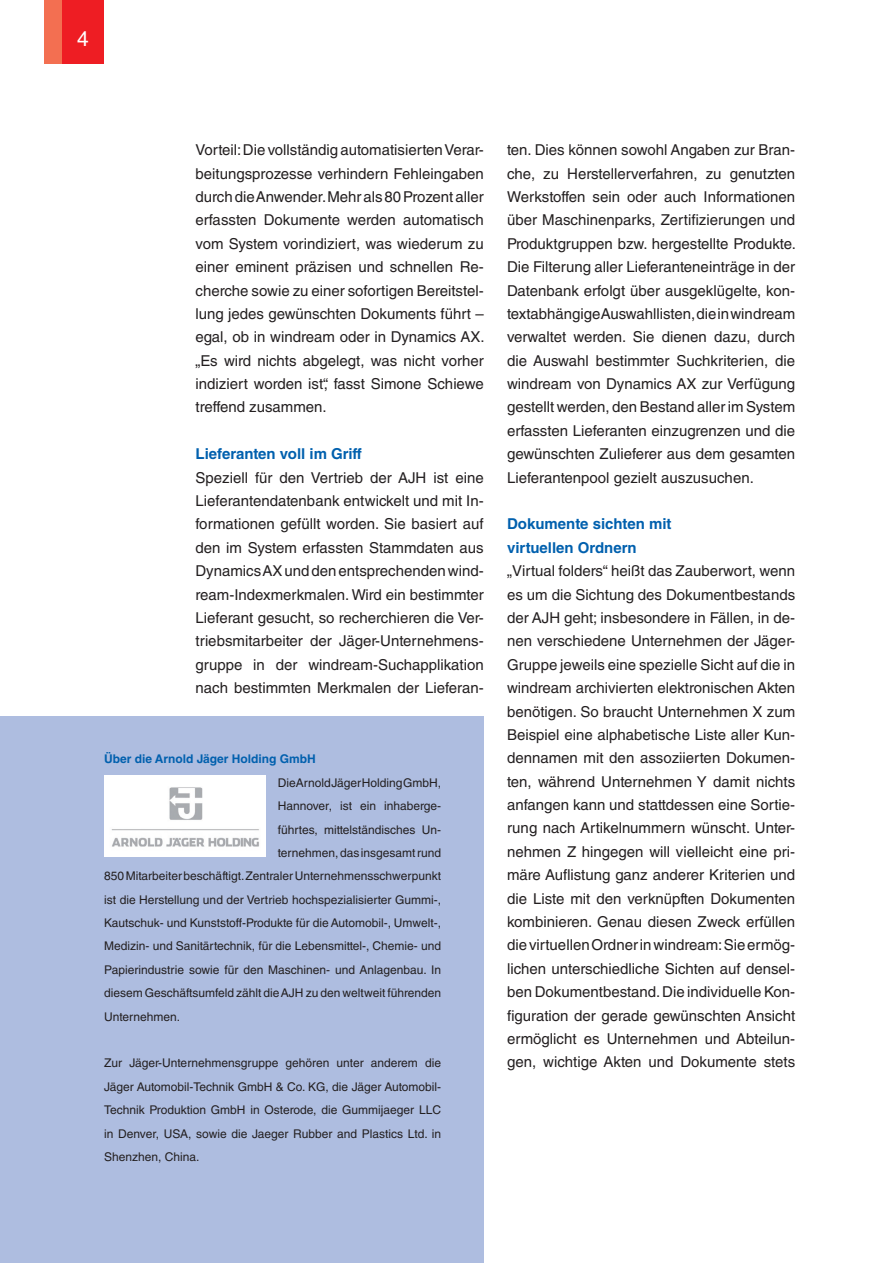
<style>
.page{position:relative;width:893px;height:1263px;background:#fff}
.page>*{position:absolute;margin:0;border:0;box-sizing:border-box;transform-origin:0 0}
.t1{font:21px "Helvetica LT Std";color:#fff}
.t2{font:15px/23.4px "Helvetica LT Std";color:#231f20;text-align:justify}
.t3{font:700 15px/23.4px "Helvetica LT Std";color:#0160ae}
.t4{font:12px/23.4px "Helvetica LT Std";color:#231f20;text-align:justify}
.t5{font:700 12px "Helvetica LT Std";color:#0160ae}
</style>
<div class="page">
<hr style="left:892px;top:1176px;width:1px;height:87px;background:#0160ae">
<div style="left:62px;top:0;width:42px;height:64px;background:#ee1d23"></div>
<div style="left:45px;top:0;width:17px;height:64px;background:#f36f51"></div>
<div style="left:0;top:716px;width:484px;height:547px;background:#aebde0"></div>
<img style="left:104px;top:775px;width:161px;height:82px">
<h1 class="t1" style="left:77px;top:26px;width:13px">4</h1>
<p class="t2" style="left:196px;top:138px;width:290px">Vorteil: Die vollständig automatisierten Verar&shy;beitungsprozesse verhindern Fehleingaben durch die Anwender. Mehr als 80 Prozent aller erfassten Dokumente werden automatisch vom System vorindiziert, was wiederum zu einer eminent präzisen und schnellen Re&shy;cherche sowie zu einer sofortigen Bereitstel&shy;lung jedes gewünschten Dokuments führt – egal, ob in windream oder in Dynamics AX. „Es wird nichts abgelegt, was nicht vorher indiziert worden ist“, fasst Simone Schiewe treffend zusammen.</p>
<p class="t3" style="left:196px;top:442px;width:168px">Lieferanten voll im Griff</p>
<p class="t2" style="left:196px;top:466px;width:290px">Speziell für den Vertrieb der AJH ist eine Lieferantendatenbank entwickelt und mit In&shy;formationen gefüllt worden. Sie basiert auf den im System erfassten Stammdaten aus Dynamics AX und den entsprechenden wind&shy;ream-Indexmerkmalen. Wird ein bestimmter Lieferant gesucht, so recherchieren die Ver&shy;triebsmitarbeiter der Jäger-Unternehmens&shy;gruppe in der windream-Suchapplikation nach bestimmten Merkmalen der Lieferan-</p>
<p class="t5" style="left:104px;top:752px;width:211px">Über die Arnold Jäger Holding GmbH</p>
<p class="t4" style="left:278px;top:771px;width:165px">Die Arnold Jäger Holding GmbH,</p>
<p class="t4" style="left:278px;top:794px;width:165px">Hannover, ist ein inhaberge-</p>
<p class="t4" style="left:278px;top:817px;width:165px">führtes, mittelständisches Un-</p>
<p class="t4" style="left:278px;top:841px;width:165px">ternehmen, das insgesamt rund</p>
<p class="t4" style="left:104px;top:864px;width:338px">850 Mitarbeiter beschäftigt. Zentraler Unternehmensschwerpunkt</p>
<p class="t4" style="left:104px;top:888px;width:338px">ist die Herstellung und der Vertrieb hochspezialisierter Gummi-,</p>
<p class="t4" style="left:104px;top:911px;width:338px">Kautschuk- und Kunststoff-Produkte für die Automobil-, Umwelt-,</p>
<p class="t4" style="left:104px;top:934px;width:338px">Medizin- und Sanitärtechnik, für die Lebensmittel-, Chemie- und</p>
<p class="t4" style="left:104px;top:958px;width:338px">Papierindustrie sowie für den Maschinen- und Anlagenbau. In</p>
<p class="t4" style="left:104px;top:981px;width:339px">diesem Geschäftsumfeld zählt die AJH zu den weltweit führenden</p>
<p class="t4" style="left:104px;top:1005px;width:78px">Unternehmen.</p>
<p class="t4" style="left:104px;top:1051px;width:338px">Zur Jäger-Unternehmensgruppe gehören unter anderem die Jäger Automobil-Technik GmbH &amp; Co. KG, die Jäger Automobil-Technik Produktion GmbH in Osterode, die Gummijaeger LLC in Denver, USA, sowie die Jaeger Rubber and Plastics Ltd. in Shenzhen, China.</p>
<p class="t2" style="left:507px;top:138px;width:290px">ten. Dies können sowohl Angaben zur Bran&shy;che, zu Herstellerverfahren, zu genutzten Werkstoffen sein oder auch Informationen über Maschinenparks, Zertifizierungen und Produktgruppen bzw. hergestellte Produkte.<br>Die Filterung aller Lieferanteneinträge in der Datenbank erfolgt über ausgeklügelte, kon&shy;textabhängige Auswahllisten, die in windream verwaltet werden. Sie dienen dazu, durch die Auswahl bestimmter Suchkriterien, die windream von Dynamics AX zur Verfügung gestellt werden, den Bestand aller im System erfassten Lieferanten einzugrenzen und die gewünschten Zulieferer aus dem gesamten Lieferantenpool gezielt auszusuchen.</p>
<p class="t3" style="left:507px;top:512px;width:166px">Dokumente sichten mit virtuellen Ordnern</p>
<p class="t2" style="left:507px;top:559px;width:290px">„Virtual folders“ heißt das Zauberwort, wenn es um die Sichtung des Dokumentbestands der AJH geht; insbesondere in Fällen, in de&shy;nen verschiedene Unternehmen der Jäger-Gruppe jeweils eine spezielle Sicht auf die in windream archivierten elektronischen Akten benötigen. So braucht Unternehmen X zum Beispiel eine alphabetische Liste aller Kun&shy;dennamen mit den assoziierten Dokumen&shy;ten, während Unternehmen Y damit nichts anfangen kann und stattdessen eine Sortie&shy;rung nach Artikelnummern wünscht. Unter&shy;nehmen Z hingegen will vielleicht eine pri&shy;märe Auflistung ganz anderer Kriterien und die Liste mit den verknüpften Dokumenten kombinieren. Genau diesen Zweck erfüllen die virtuellen Ordner in windream: Sie ermög&shy;lichen unterschiedliche Sichten auf densel&shy;ben Dokumentbestand. Die individuelle Kon&shy;figuration der gerade gewünschten Ansicht ermöglicht es Unternehmen und Abteilun&shy;gen, wichtige Akten und Dokumente stets</p>
</div>
